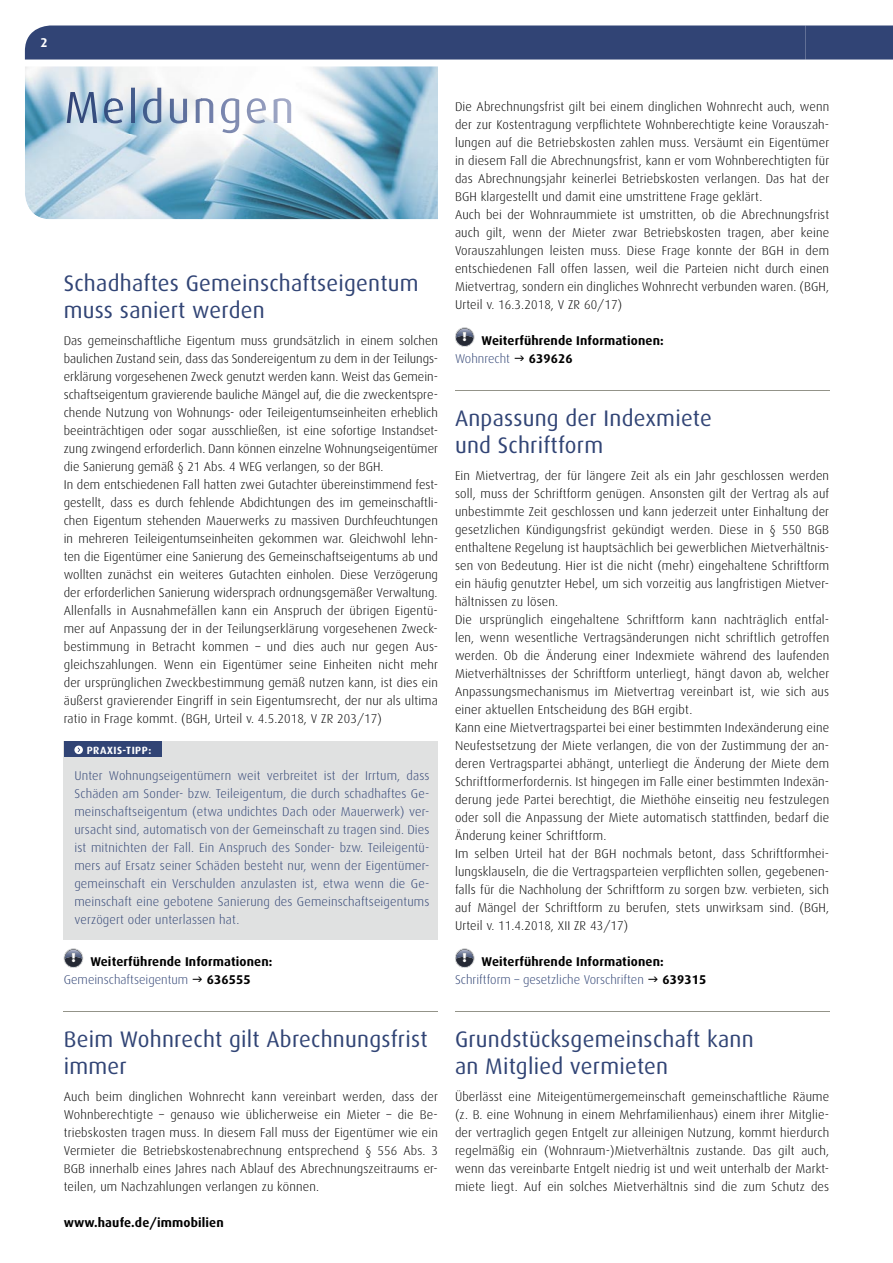
<style>
.page{position:relative;width:893px;height:1263px;background:#fff}
.page>*{position:absolute;margin:0;border:0;box-sizing:border-box;transform-origin:0 0}
.t1{font:22.5px/27px "Dax";letter-spacing:.01em;color:#314475}
.t2{font:300 12.75px/18px "Dax";letter-spacing:.01em;color:#000}
.t3{font:300 12.75px/18px "Dax";letter-spacing:.005em;color:#314475}
.t4{font:700 12.75px/18px "Dax";letter-spacing:.01em;color:#000}
.t5{font:700 12.75px "Dax";color:#fff}
.t6{font:700 10.5px "Dax";letter-spacing:.05em;color:#fff}
.s1{font-weight:300;color:#314475}
.s2{font-weight:700;color:#000}
</style>
<div class="page">
<img style="left:25px;top:66px;width:413px;height:153px">
<hr style="left:64px;top:1011px;width:374px;height:1px;background:#939389">
<svg style="left:64px;top:950px;width:19px;height:16px"></svg>
<div style="left:64px;top:949px;width:19px;height:18px;border:1px solid #252934;border-radius:50%"></div>
<div style="left:64px;top:948px;width:19px;height:20px;border:1px solid #e0e1e1;border-radius:50%"></div>
<hr style="left:455px;top:390px;width:374px;height:1px;background:#939389">
<hr style="left:455px;top:1011px;width:374px;height:1px;background:#939389">
<svg style="left:455px;top:329px;width:19px;height:16px"></svg>
<div style="left:455px;top:328px;width:19px;height:18px;border:1px solid #252934;border-radius:50%"></div>
<div style="left:455px;top:327px;width:19px;height:20px;border:1px solid #e0e1e1;border-radius:50%"></div>
<svg style="left:455px;top:950px;width:19px;height:17px"></svg>
<div style="left:455px;top:949px;width:19px;height:18px;border:1px solid #252934;border-radius:50%"></div>
<div style="left:455px;top:948px;width:19px;height:20px;border:1px solid #e0e1e1;border-radius:50%"></div>
<div style="left:25px;top:26px;width:868px;height:34px;background:#314475"></div>
<img style="left:67px;top:88px;width:224px;height:45px">
<div style="left:64px;top:741px;width:374px;height:198px;background:#e0e1e1"></div>
<div style="left:64px;top:741px;width:98px;height:16px;background:#314475"></div>
<svg style="left:74px;top:746px;width:9px;height:8px"></svg>
<p class="t5" style="left:40px;top:35px;width:9px">2</p>
<h1 class="t1" style="left:64px;top:270px;width:356px">Schadhaftes Gemeinschaftseigentum muss saniert werden</h1>
<p class="t2" style="left:64px;top:332px;width:376px">Das gemeinschaftliche Eigentum muss grundsätzlich in einem solchen baulichen Zustand sein, dass das Sondereigentum zu dem in der Teilungs&shy;erklärung vorgesehenen Zweck genutzt werden kann. Weist das Gemein&shy;schaftseigentum gravierende bauliche Mängel auf, die die zweckentspre&shy;chende Nutzung von Wohnungs- oder Teileigentumseinheiten erheblich beeinträchtigen oder sogar ausschließen, ist eine sofortige Instandset&shy;zung zwingend erforderlich. Dann können einzelne Wohnungseigentümer die Sanierung gemäß § 21 Abs. 4 WEG verlangen, so der BGH.<br>In dem entschiedenen Fall hatten zwei Gutachter übereinstimmend fest&shy;gestellt, dass es durch fehlende Abdichtungen des im gemeinschaftli&shy;chen Eigentum stehenden Mauerwerks zu massiven Durchfeuchtungen in mehreren Teileigentumseinheiten gekommen war. Gleichwohl lehn&shy;ten die Eigentümer eine Sanierung des Gemeinschaftseigentums ab und wollten zunächst ein weiteres Gutachten einholen. Diese Verzögerung der erforderlichen Sanierung widersprach ordnungsgemäßer Verwaltung.<br>Allenfalls in Ausnahmefällen kann ein Anspruch der übrigen Eigentü&shy;mer auf Anpassung der in der Teilungserklärung vorgesehenen Zweck&shy;bestimmung in Betracht kommen – und dies auch nur gegen Aus&shy;gleichszahlungen. Wenn ein Eigentümer seine Einheiten nicht mehr der ursprünglichen Zweckbestimmung gemäß nutzen kann, ist dies ein äußerst gravierender Eingriff in sein Eigentumsrecht, der nur als ultima ratio in Frage kommt. (BGH, Urteil v. 4.5.2018, V ZR 203/17)</p>
<p class="t6" style="left:87px;top:744px;width:66px">PRAXIS-TIPP:</p>
<p class="t3" style="left:74px;top:766px;width:357px;text-align:justify">Unter Wohnungseigentümern weit verbreitet ist der Irrtum, dass Schäden am Sonder- bzw. Teileigentum, die durch schadhaftes Ge&shy;meinschaftseigentum (etwa undichtes Dach oder Mauerwerk) ver&shy;ursacht sind, automatisch von der Gemeinschaft zu tragen sind. Dies ist mitnichten der Fall. Ein Anspruch des Sonder- bzw. Teileigentü&shy;mers auf Ersatz seiner Schäden besteht nur, wenn der Eigentümer&shy;gemeinschaft ein Verschulden anzulasten ist, etwa wenn die Ge&shy;meinschaft eine gebotene Sanierung des Gemeinschaftseigentums verzögert oder unterlassen hat.</p>
<p class="t4" style="left:64px;top:953px;width:210px;text-indent:7px"><sup>!</sup> Weiterführende Informationen:<br><span class="s1">Gemeinschaftseigentum</span></p>
<p class="t4" style="left:207px;top:971px;width:45px">636555</p>
<h1 class="t1" style="left:64px;top:1026px;width:365px">Beim Wohnrecht gilt Abrechnungsfrist immer</h1>
<p class="t2" style="left:64px;top:1088px;width:376px;text-align:justify">Auch beim dinglichen Wohnrecht kann vereinbart werden, dass der Wohnberechtigte – genauso wie üblicherweise ein Mieter – die Be&shy;triebskosten tragen muss. In diesem Fall muss der Eigentümer wie ein Vermieter die Betriebskostenabrechnung entsprechend § 556 Abs. 3<br>BGB innerhalb eines Jahres nach Ablauf des Abrechnungszeitraums er&shy;teilen, um Nachzahlungen verlangen zu können.</p>
<p class="t4" style="left:64px;top:1214px;width:162px">www.haufe.de/immobilien</p>
<p class="t2" style="left:455px;top:98px;width:376px">Die Abrechnungsfrist gilt bei einem dinglichen Wohnrecht auch, wenn der zur Kostentragung verpflichtete Wohnberechtigte keine Vorauszah&shy;lungen auf die Betriebskosten zahlen muss. Versäumt ein Eigentümer in diesem Fall die Abrechnungsfrist, kann er vom Wohnberechtigten für das Abrechnungsjahr keinerlei Betriebskosten verlangen. Das hat der BGH klargestellt und damit eine umstrittene Frage geklärt.<br>Auch bei der Wohnraummiete ist umstritten, ob die Abrechnungsfrist auch gilt, wenn der Mieter zwar Betriebskosten tragen, aber keine Vorauszahlungen leisten muss. Diese Frage konnte der BGH in dem entschiedenen Fall offen lassen, weil die Parteien nicht durch einen Mietvertrag, sondern ein dingliches Wohnrecht verbunden waren. (BGH, Urteil v. 16.3.2018, V ZR 60/17)</p>
<p class="t4" style="left:455px;top:332px;width:210px;text-indent:7px"><sup>!</sup> Weiterführende Informationen:<br><span class="s1">Wohnrecht</span></p>
<p class="t4" style="left:529px;top:350px;width:45px">639626</p>
<h1 class="t1" style="left:455px;top:405px;width:258px">Anpassung der Indexmiete und Schriftform</h1>
<p class="t2" style="left:455px;top:467px;width:376px">Ein Mietvertrag, der für längere Zeit als ein Jahr geschlossen werden soll, muss der Schriftform genügen. Ansonsten gilt der Vertrag als auf unbestimmte Zeit geschlossen und kann jederzeit unter Einhaltung der gesetzlichen Kündigungsfrist gekündigt werden. Diese in § 550 BGB enthaltene Regelung ist hauptsächlich bei gewerblichen Mietverhältnis&shy;sen von Bedeutung. Hier ist die nicht (mehr) eingehaltene Schriftform ein häufig genutzter Hebel, um sich vorzeitig aus langfristigen Mietver&shy;hältnissen zu lösen.<br>Die ursprünglich eingehaltene Schriftform kann nachträglich entfal&shy;len, wenn wesentliche Vertragsänderungen nicht schriftlich getroffen werden. Ob die Änderung einer Indexmiete während des laufenden Mietverhältnisses der Schriftform unterliegt, hängt davon ab, welcher Anpassungsmechanismus im Mietvertrag vereinbart ist, wie sich aus einer aktuellen Entscheidung des BGH ergibt.<br>Kann eine Mietvertragspartei bei einer bestimmten Indexänderung eine Neufestsetzung der Miete verlangen, die von der Zustimmung der an&shy;deren Vertragspartei abhängt, unterliegt die Änderung der Miete dem Schriftformerfordernis. Ist hingegen im Falle einer bestimmten Indexän&shy;derung jede Partei berechtigt, die Miethöhe einseitig neu festzulegen oder soll die Anpassung der Miete automatisch stattfinden, bedarf die Änderung keiner Schriftform.<br>Im selben Urteil hat der BGH nochmals betont, dass Schriftformhei&shy;lungsklauseln, die die Vertragsparteien verpflichten sollen, gegebenen&shy;falls für die Nachholung der Schriftform zu sorgen bzw. verbieten, sich auf Mängel der Schriftform zu berufen, stets unwirksam sind. (BGH, Urteil v. 11.4.2018, XII ZR 43/17)</p>
<p class="t3" style="left:455px;top:953px;width:210px;text-indent:7px"><sup>!</sup> <span class="s2">Weiterführende Informationen:<br></span>Schriftform – gesetzliche Vorschriften</p>
<p class="t4" style="left:662px;top:971px;width:45px">639315</p>
<h1 class="t1" style="left:455px;top:1026px;width:300px">Grundstücksgemeinschaft kann an Mitglied vermieten</h1>
<p class="t2" style="left:455px;top:1088px;width:376px;text-align:justify">Überlässt eine Miteigentümergemeinschaft gemeinschaftliche Räume (z. B. eine Wohnung in einem Mehrfamilienhaus) einem ihrer Mitglie&shy;der vertraglich gegen Entgelt zur alleinigen Nutzung, kommt hierdurch regelmäßig ein (Wohnraum-)Mietverhältnis zustande. Das gilt auch, wenn das vereinbarte Entgelt niedrig ist und weit unterhalb der Markt&shy;miete liegt. Auf ein solches Mietverhältnis sind die zum Schutz des</p>
</div>
